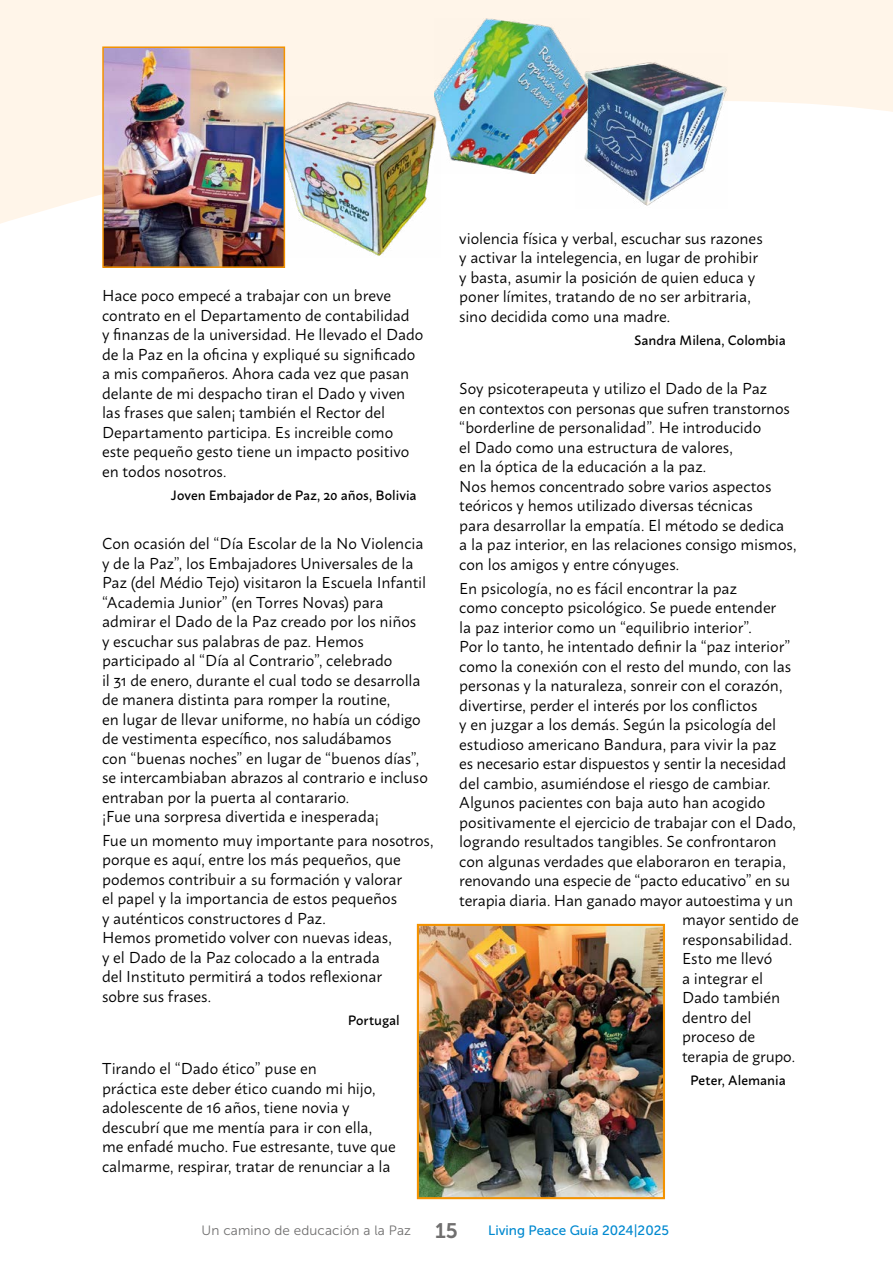
<style>
.page{position:relative;width:893px;height:1263px;background:#fff}
.page>*{position:absolute;margin:0;border:0;box-sizing:border-box;transform-origin:0 0}
.t1{font:15.75px/19.5px "Macho";letter-spacing:-.005em;color:#000}
.t2{font:500 13.5px "Macho";color:#000}
.t3{font:13.5px "Museo Sans 300";letter-spacing:.01em;color:#706f6f}
.t4{font:13.5px "Museo Sans 500";color:#0089d0}
.s1{font-family:"Museo Sans 700";font-size:21px}
</style>
<div class="page">
<svg style="left:0;top:0;width:893px;height:224px;fill:#fff5e9"></svg>
<img style="left:285px;top:97px;width:156px;height:161px">
<img style="left:420px;top:927px;width:242px;height:269px">
<div style="left:417px;top:924px;width:248px;height:275px;border:2px solid #f39200"></div>
<img style="left:105px;top:49px;width:177px;height:216px">
<div style="left:102px;top:46px;width:183px;height:222px;border:2px solid #f39200"></div>
<img style="left:435px;top:18px;width:155px;height:155px">
<img style="left:575px;top:53px;width:152px;height:156px">
<p class="t1" style="left:102px;top:284px;width:323px">Hace poco empecé a trabajar con un breve contrato en el Departamento de contabilidad<br>y finanzas de la universidad. He llevado el Dado de la Paz en la oficina y expliqué su significado a mis compañeros. Ahora cada vez que pasan delante de mi despacho tiran el Dado y viven las frases que salen¡ también el Rector del Departamento participa. Es increible como este pequeño gesto tiene un impacto positivo en todos nosotros.</p>
<p class="t2" style="left:171px;top:483px;width:247px">Joven Embajador de Paz, 20 años, Bolivia</p>
<p class="t1" style="left:102px;top:532px;width:327px">Con ocasión del “Día Escolar de la No Violencia y de la Paz”, los Embajadores Universales de la Paz (del Médio Tejo) visitaron la Escuela Infantil “Academia Junior” (en Torres Novas) para admirar el Dado de la Paz creado por los niños<br>y escuchar sus palabras de paz. Hemos participado al “Día al Contrario”, celebrado<br>il 31 de enero, durante el cual todo se desarrolla de manera distinta para romper la routine,<br>en lugar de llevar uniforme, no había un código de vestimenta específico, nos saludábamos<br>con “buenas noches” en lugar de “buenos días”, se intercambiaban abrazos al contrario e incluso entraban por la puerta al contarario.<br>¡Fue una sorpresa divertida e inesperada¡</p>
<p class="t1" style="left:102px;top:829px;width:333px">Fue un momento muy importante para nosotros, porque es aquí, entre los más pequeños, que podemos contribuir a su formación y valorar<br>el papel y la importancia de estos pequeños<br>y auténticos constructores d Paz.<br>Hemos prometido volver con nuevas ideas,<br>y el Dado de la Paz colocado a la entrada<br>del Instituto permitirá a todos reflexionar<br>sobre sus frases.</p>
<p class="t2" style="left:348px;top:1008px;width:54px">Portugal</p>
<p class="t1" style="left:102px;top:1057px;width:295px">Tirando el “Dado ético” puse en<br>práctica este deber ético cuando mi hijo, adolescente de 16 años, tiene novia y descubrí que me mentía para ir con ella, me enfadé mucho. Fue estresante, tuve que calmarme, respirar, tratar de renunciar a la</p>
<p class="t1" style="left:459px;top:227px;width:305px">violencia física y verbal, escuchar sus razones y activar la intelegencia, en lugar de prohibir y basta, asumir la posición de quien educa y poner límites, tratando de no ser arbitraria, sino decidida como una madre.</p>
<p class="t2" style="left:634px;top:328px;width:153px">Sandra Milena, Colombia</p>
<p class="t1" style="left:459px;top:377px;width:339px">Soy psicoterapeuta y utilizo el Dado de la Paz<br>en contextos con personas que sufren transtornos “borderline de personalidad”. He introducido<br>el Dado como una estructura de valores,<br>en la óptica de la educación a la paz.<br>Nos hemos concentrado sobre varios aspectos teóricos y hemos utilizado diversas técnicas<br>para desarrollar la empatía. El método se dedica<br>a la paz interior, en las relaciones consigo mismos, con los amigos y entre cónyuges.</p>
<p class="t1" style="left:459px;top:577px;width:279px">En psicología, no es fácil encontrar la paz</p>
<p class="t1" style="left:459px;top:596px;width:319px">como concepto psicológico. Se puede entender</p>
<p class="t1" style="left:459px;top:616px;width:294px">la paz interior como un “equilibrio interior”.</p>
<p class="t1" style="left:459px;top:635px;width:333px">Por lo tanto, he intentado definir la “paz interior”</p>
<p class="t1" style="left:459px;top:655px;width:333px">como la conexión con el resto del mundo, con las</p>
<p class="t1" style="left:459px;top:674px;width:325px">personas y la naturaleza, sonreir con el corazón,</p>
<p class="t1" style="left:459px;top:694px;width:300px">divertirse, perder el interés por los conflictos</p>
<p class="t1" style="left:459px;top:713px;width:319px">y en juzgar a los demás. Según la psicología del</p>
<p class="t1" style="left:459px;top:733px;width:319px">estudioso americano Bandura, para vivir la paz</p>
<p class="t1" style="left:459px;top:752px;width:328px">es necesario estar dispuestos y sentir la necesidad</p>
<p class="t1" style="left:459px;top:772px;width:313px">del cambio, asumiéndose el riesgo de cambiar.</p>
<p class="t1" style="left:459px;top:791px;width:308px">Algunos pacientes con baja auto han acogido</p>
<p class="t1" style="left:459px;top:811px;width:338px">positivamente el ejercicio de trabajar con el Dado,</p>
<p class="t1" style="left:459px;top:830px;width:319px">logrando resultados tangibles. Se confrontaron</p>
<p class="t1" style="left:459px;top:850px;width:328px">con algunas verdades que elaboraron en terapia,</p>
<p class="t1" style="left:459px;top:869px;width:333px">renovando una especie de “pacto educativo” en su</p>
<p class="t1" style="left:459px;top:889px;width:335px">terapia diaria. Han ganado mayor autoestima y un</p>
<p class="t1" style="left:682px;top:908px;width:118px">mayor sentido de</p>
<p class="t1" style="left:682px;top:928px;width:112px">responsabilidad.</p>
<p class="t1" style="left:682px;top:947px;width:92px">Esto me llevó</p>
<p class="t1" style="left:682px;top:967px;width:83px">a integrar el</p>
<p class="t1" style="left:682px;top:986px;width:100px">Dado también</p>
<p class="t1" style="left:682px;top:1006px;width:71px">dentro del</p>
<p class="t1" style="left:682px;top:1025px;width:75px">proceso de</p>
<p class="t1" style="left:682px;top:1045px;width:114px">terapia de grupo.</p>
<p class="t2" style="left:690px;top:1068px;width:97px">Peter, Alemania</p>
<p class="t3" style="left:202px;top:1223px;width:258px">Un camino de educación a la Paz <span class="s1">15</span></p>
<p class="t4" style="left:488px;top:1223px;width:182px">Living Peace Guía 2024|2025</p>
</div>
